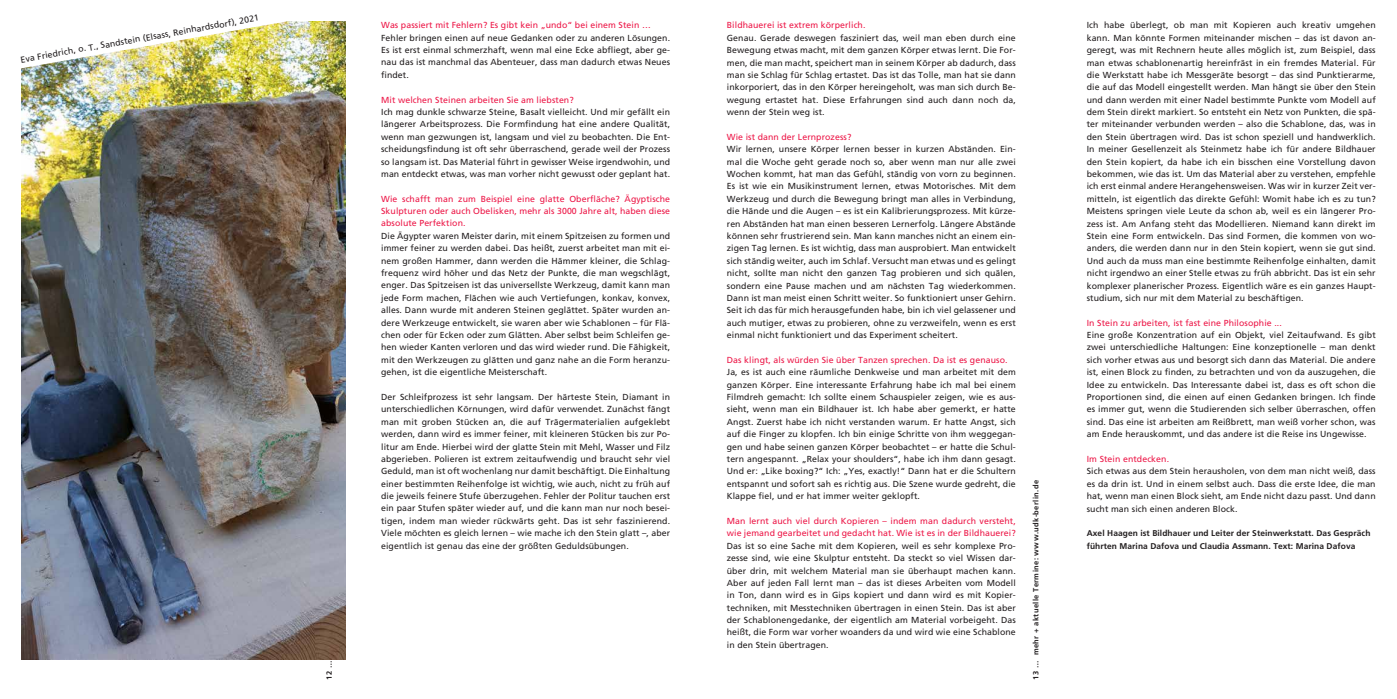
<style>
.page{position:relative;width:1397px;height:699px;background:#fff}
.page>*{position:absolute;margin:0;border:0;box-sizing:border-box;transform-origin:0 0}
.t1{font:8.75px/12.4px "Frutiger";letter-spacing:.01em;color:#231f20;text-align:justify}
.t2{font:8.75px/12.4px "Frutiger";letter-spacing:.01em;color:#ed1848}
.t3{font:700 8.38px/12.4px "Frutiger";letter-spacing:.01em;color:#231f20}
.t4{font:700 7.5px "Frutiger";letter-spacing:.05em;color:#231f20}
</style>
<div class="page">
<img style="left:21px;top:69px;width:324px;height:590px">
<img style="left:21px;top:21px;width:325px;height:48px">
<p class="t1" style="left:20px;top:53px;width:243px;rotate:-10deg">Eva Friedrich, o. T., Sandstein (Elsass, Reinhardsdorf), 2021</p>
<p class="t2" style="left:381px;top:19px;width:271px">Was passiert mit Fehlern? Es gibt kein „undo“ bei einem Stein …</p>
<p class="t1" style="left:381px;top:31px;width:290px">Fehler bringen einen auf neue Gedanken oder zu anderen Lösungen.<br>Es ist erst einmal schmerzhaft, wenn mal eine Ecke abfliegt, aber ge&shy;nau das ist manchmal das Abenteuer, dass man dadurch etwas Neues findet.</p>
<p class="t2" style="left:381px;top:93px;width:194px">Mit welchen Steinen arbeiten Sie am liebsten?</p>
<p class="t1" style="left:381px;top:106px;width:290px">Ich mag dunkle schwarze Steine, Basalt vielleicht. Und mir gefällt ein längerer Arbeitsprozess. Die Formfindung hat eine andere Qualität, wenn man gezwungen ist, langsam und viel zu beobachten. Die Ent&shy;scheidungsfindung ist oft sehr überraschend, gerade weil der Prozess so langsam ist. Das Material führt in gewisser Weise irgendwohin, und man entdeckt etwas, was man vorher nicht gewusst oder geplant hat.</p>
<p class="t2" style="left:381px;top:192px;width:290px;text-align:justify">Wie schafft man zum Beispiel eine glatte Oberfläche? Ägyptische Skulpturen oder auch Obelisken, mehr als 3000 Jahre alt, haben diese absolute Perfektion.</p>
<p class="t1" style="left:381px;top:229px;width:290px">Die Ägypter waren Meister darin, mit einem Spitzeisen zu formen und immer feiner zu werden dabei. Das heißt, zuerst arbeitet man mit ei&shy;nem großen Hammer, dann werden die Hämmer kleiner, die Schlag&shy;frequenz wird höher und das Netz der Punkte, die man wegschlägt, enger. Das Spitzeisen ist das universellste Werkzeug, damit kann man jede Form machen, Flächen wie auch Vertiefungen, konkav, konvex, alles. Dann wurde mit anderen Steinen geglättet. Später wurden an&shy;dere Werkzeuge entwickelt, sie waren aber wie Schablonen – für Flä&shy;chen oder für Ecken oder zum Glätten. Aber selbst beim Schleifen ge&shy;hen wieder Kanten verloren und das wird wieder rund. Die Fähigkeit, mit den Werkzeugen zu glätten und ganz nahe an die Form heranzu&shy;gehen, ist die eigentliche Meisterschaft.</p>
<p class="t1" style="left:381px;top:390px;width:290px">Der Schleifprozess ist sehr langsam. Der härteste Stein, Diamant in unterschiedlichen Körnungen, wird dafür verwendet. Zunächst fängt man mit groben Stücken an, die auf Trägermaterialien aufgeklebt werden, dann wird es immer feiner, mit kleineren Stücken bis zur Po&shy;litur am Ende. Hierbei wird der glatte Stein mit Mehl, Wasser und Filz abgerieben. Polieren ist extrem zeitaufwendig und braucht sehr viel Geduld, man ist oft wochenlang nur damit beschäftigt. Die Einhaltung einer bestimmten Reihenfolge ist wichtig, wie auch, nicht zu früh auf die jeweils feinere Stufe überzugehen. Fehler der Politur tauchen erst ein paar Stufen später wieder auf, und die kann man nur noch besei&shy;tigen, indem man wieder rückwärts geht. Das ist sehr faszinierend.<br>Viele möchten es gleich lernen – wie mache ich den Stein glatt –, aber eigentlich ist genau das eine der größten Geduldsübungen.</p>
<p class="t2" style="left:726px;top:19px;width:140px">Bildhauerei ist extrem körperlich.</p>
<p class="t1" style="left:726px;top:31px;width:290px">Genau. Gerade deswegen fasziniert das, weil man eben durch eine Bewegung etwas macht, mit dem ganzen Körper etwas lernt. Die For&shy;men, die man macht, speichert man in seinem Körper ab dadurch, dass man sie Schlag für Schlag ertastet. Das ist das Tolle, man hat sie dann inkorporiert, das in den Körper hereingeholt, was man sich durch Be&shy;wegung ertastet hat. Diese Erfahrungen sind auch dann noch da, wenn der Stein weg ist.</p>
<p class="t2" style="left:726px;top:130px;width:126px">Wie ist dann der Lernprozess?</p>
<p class="t1" style="left:726px;top:143px;width:290px">Wir lernen, unsere Körper lernen besser in kurzen Abständen. Ein&shy;mal die Woche geht gerade noch so, aber wenn man nur alle zwei Wochen kommt, hat man das Gefühl, ständig von vorn zu beginnen.<br>Es ist wie ein Musikinstrument lernen, etwas Motorisches. Mit dem Werkzeug und durch die Bewegung bringt man alles in Verbindung, die Hände und die Augen – es ist ein Kalibrierungsprozess. Mit kürze&shy;ren Abständen hat man einen besseren Lernerfolg. Längere Abstände können sehr frustrierend sein. Man kann manches nicht an einem ein&shy;zigen Tag lernen. Es ist wichtig, dass man ausprobiert. Man entwickelt sich ständig weiter, auch im Schlaf. Versucht man etwas und es gelingt nicht, sollte man nicht den ganzen Tag probieren und sich quälen, sondern eine Pause machen und am nächsten Tag wiederkommen.<br>Dann ist man meist einen Schritt weiter. So funktioniert unser Gehirn.<br>Seit ich das für mich herausgefunden habe, bin ich viel gelassener und auch mutiger, etwas zu probieren, ohne zu verzweifeln, wenn es erst einmal nicht funktioniert und das Experiment scheitert.</p>
<p class="t2" style="left:726px;top:353px;width:282px">Das klingt, als würden Sie über Tanzen sprechen. Da ist es genauso.</p>
<p class="t1" style="left:726px;top:366px;width:290px">Ja, es ist auch eine räumliche Denkweise und man arbeitet mit dem ganzen Körper. Eine interessante Erfahrung habe ich mal bei einem Filmdreh gemacht: Ich sollte einem Schauspieler zeigen, wie es aus&shy;sieht, wenn man ein Bildhauer ist. Ich habe aber gemerkt, er hatte Angst. Zuerst habe ich nicht verstanden warum. Er hatte Angst, sich auf die Finger zu klopfen. Ich bin einige Schritte von ihm weggegan&shy;gen und habe seinen ganzen Körper beobachtet – er hatte die Schul&shy;tern angespannt. „Relax your shoulders“, habe ich ihm dann gesagt.<br>Und er: „Like boxing?“ Ich: „Yes, exactly!“ Dann hat er die Schultern entspannt und sofort sah es richtig aus. Die Szene wurde gedreht, die Klappe fiel, und er hat immer weiter geklopft.</p>
<p class="t2" style="left:726px;top:514px;width:290px">Man lernt auch viel durch Kopieren – indem man dadurch versteht, wie jemand gearbeitet und gedacht hat. Wie ist es in der Bildhauerei?</p>
<p class="t1" style="left:726px;top:539px;width:290px">Das ist so eine Sache mit dem Kopieren, weil es sehr komplexe Pro&shy;zesse sind, wie eine Skulptur entsteht. Da steckt so viel Wissen dar&shy;über drin, mit welchem Material man sie überhaupt machen kann.<br>Aber auf jeden Fall lernt man – das ist dieses Arbeiten vom Modell in Ton, dann wird es in Gips kopiert und dann wird es mit Kopier&shy;techniken, mit Messtechniken übertragen in einen Stein. Das ist aber der Schablonengedanke, der eigentlich am Material vorbeigeht. Das heißt, die Form war vorher woanders da und wird wie eine Schablone in den Stein übertragen.</p>
<p class="t4" style="left:1031px;top:679px;width:201px;rotate:-90deg">13 … mehr + aktuelle Termine: www.udk-berlin.de</p>
<p class="t1" style="left:1086px;top:19px;width:290px">Ich habe überlegt, ob man mit Kopieren auch kreativ umgehen kann. Man könnte Formen miteinander mischen – das ist davon an&shy;geregt, was mit Rechnern heute alles möglich ist, zum Beispiel, dass man etwas schablonenartig hereinfräst in ein fremdes Material. Für die Werkstatt habe ich Messgeräte besorgt – das sind Punktierarme, die auf das Modell eingestellt werden. Man hängt sie über den Stein und dann werden mit einer Nadel bestimmte Punkte vom Modell auf dem Stein direkt markiert. So entsteht ein Netz von Punkten, die spä&shy;ter miteinander verbunden werden – also die Schablone, das, was in den Stein übertragen wird. Das ist schon speziell und handwerklich.<br>In meiner Gesellenzeit als Steinmetz habe ich für andere Bildhauer den Stein kopiert, da habe ich ein bisschen eine Vorstellung davon bekommen, wie das ist. Um das Material aber zu verstehen, empfehle ich erst einmal andere Herangehensweisen. Was wir in kurzer Zeit ver&shy;mitteln, ist eigentlich das direkte Gefühl: Womit habe ich es zu tun?<br>Meistens springen viele Leute da schon ab, weil es ein längerer Pro&shy;zess ist. Am Anfang steht das Modellieren. Niemand kann direkt im Stein eine Form entwickeln. Das sind Formen, die kommen von wo&shy;anders, die werden dann nur in den Stein kopiert, wenn sie gut sind.<br>Und auch da muss man eine bestimmte Reihenfolge einhalten, damit nicht irgendwo an einer Stelle etwas zu früh abbricht. Das ist ein sehr komplexer planerischer Prozess. Eigentlich wäre es ein ganzes Haupt&shy;studium, sich nur mit dem Material zu beschäftigen.</p>
<p class="t2" style="left:1086px;top:316px;width:197px">In Stein zu arbeiten, ist fast eine Philosophie ...</p>
<p class="t1" style="left:1086px;top:328px;width:290px">Eine große Konzentration auf ein Objekt, viel Zeitaufwand. Es gibt zwei unterschiedliche Haltungen: Eine konzeptionelle – man denkt sich vorher etwas aus und besorgt sich dann das Material. Die andere ist, einen Block zu finden, zu betrachten und von da auszugehen, die Idee zu entwickeln. Das Interessante dabei ist, dass es oft schon die Proportionen sind, die einen auf einen Gedanken bringen. Ich finde es immer gut, wenn die Studierenden sich selber überraschen, offen sind. Das eine ist arbeiten am Reißbrett, man weiß vorher schon, was am Ende herauskommt, und das andere ist die Reise ins Ungewisse.</p>
<p class="t2" style="left:1086px;top:452px;width:84px">Im Stein entdecken.</p>
<p class="t1" style="left:1086px;top:465px;width:290px">Sich etwas aus dem Stein herausholen, von dem man nicht weiß, dass es da drin ist. Und in einem selbst auch. Dass die erste Idee, die man hat, wenn man einen Block sieht, am Ende nicht dazu passt. Und dann sucht man sich einen anderen Block.</p>
<p class="t3" style="left:1086px;top:527px;width:285px">Axel Haagen ist Bildhauer und Leiter der Steinwerkstatt. Das Gespräch führten Marina Dafova und Claudia Assmann. Text: Marina Dafova</p>
</div>
